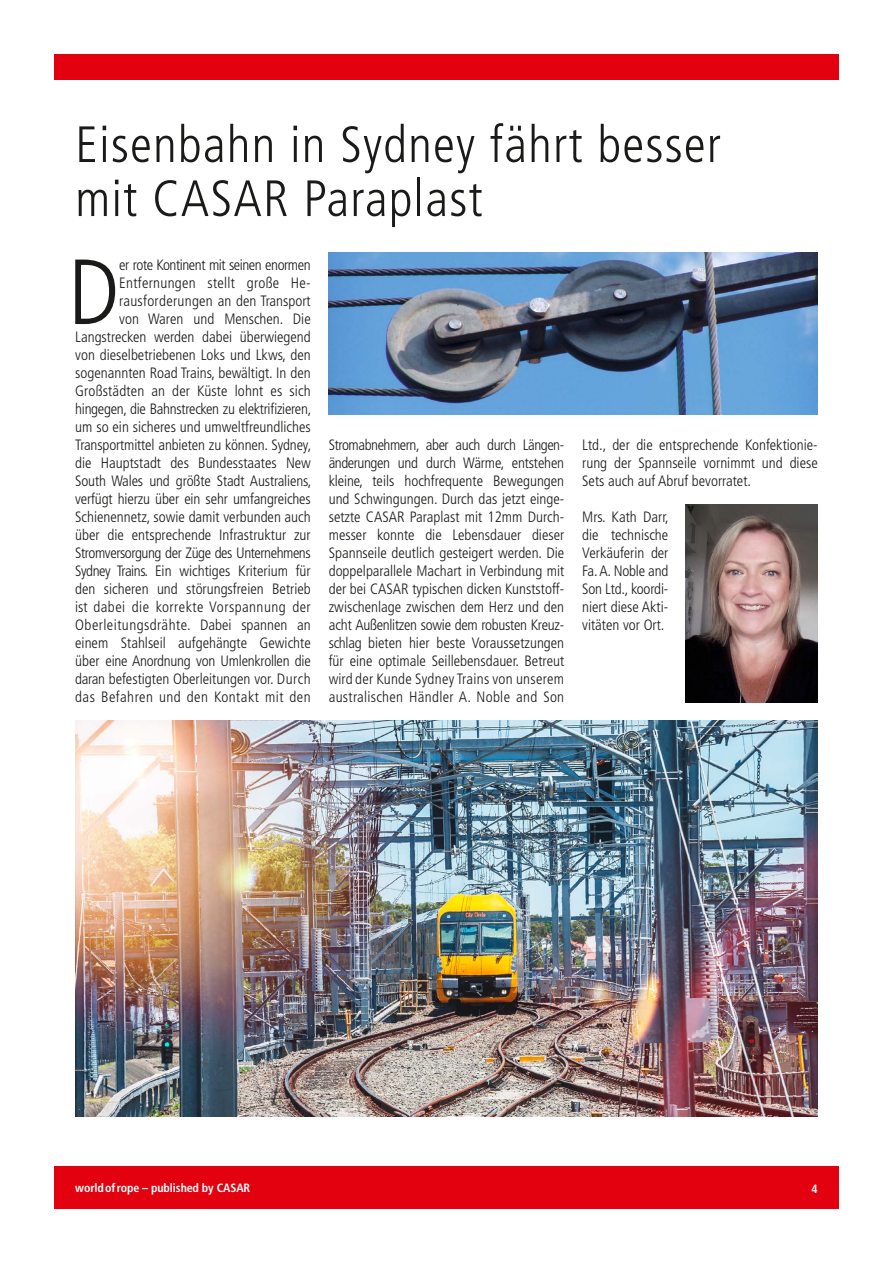
<style>
.page{position:relative;width:893px;height:1263px;background:#fff}
.page>*{position:absolute;margin:0;border:0;box-sizing:border-box;transform-origin:0 0}
.t1{font:300 condensed 92.4px "Frutiger LT Std";color:#1a1a18}
.t2{font:300 condensed 51px/54px "Frutiger LT Std";letter-spacing:.025em;color:#1a1a18}
.t3{font:300 condensed 15px/18px "Frutiger LT Std";color:#1a1a18;text-align:justify}
.t4{font:700 condensed 12px "Frutiger LT Std";letter-spacing:-.01em;color:#fff}
</style>
<div class="page">
<div style="left:54px;top:1167px;width:785px;height:42px;background:#e3000f"></div>
<div style="left:54px;top:54px;width:785px;height:26px;background:#e3000f"></div>
<img style="left:685px;top:504px;width:132px;height:198px">
<img style="left:329px;top:252px;width:488px;height:162px">
<img style="left:75px;top:720px;width:743px;height:396px">
<h2 class="t2" style="left:75px;top:118px;width:647px">Eisenbahn in Sydney fährt besser mit CASAR Paraplast</h2>
<p class="t3" style="left:75px;top:256px;width:238px;text-align:right">er rote Kontinent mit seinen enormen Entfernungen stellt große He&shy;rausforderungen an den Transport<br>von Waren und Menschen. Die Langstrecken werden dabei überwiegend von dieselbetriebenen Loks und Lkws, den sogenannten Road Trains, bewältigt. In den Großstädten an der Küste lohnt es sich hingegen, die Bahnstrecken zu elektrifizieren, um so ein sicheres und umweltfreundliches Transportmittel anbieten zu können. Sydney, die Hauptstadt des Bundesstaates New South Wales und größte Stadt Australiens, verfügt hierzu über ein sehr umfangreiches Schienennetz, sowie damit verbunden auch über die entsprechende Infrastruktur zur Stromversorgung der Züge des Unternehmens Sydney Trains. Ein wichtiges Kriterium für den sicheren und störungsfreien Betrieb ist dabei die korrekte Vorspannung der Oberleitungsdrähte. Dabei spannen an einem Stahlseil aufgehängte Gewichte über eine Anordnung von Umlenkrollen die daran befestigten Oberleitungen vor. Durch das Befahren und den Kontakt mit den</p>
<h1 class="t1" style="left:68px;top:240px;width:53px">D</h1>
<p class="t3" style="left:329px;top:436px;width:237px">Stromabnehmern, aber auch durch Längen&shy;änderungen und durch Wärme, entstehen kleine, teils hochfrequente Bewegungen und Schwingungen. Durch das jetzt einge&shy;setzte CASAR Paraplast mit 12mm Durch&shy;messer konnte die Lebensdauer dieser Spannseile deutlich gesteigert werden. Die doppelparallele Machart in Verbindung mit der bei CASAR typischen dicken Kunststoff&shy;zwischenlage zwischen dem Herz und den acht Außenlitzen sowie dem robusten Kreuz&shy;schlag bieten hier beste Voraussetzungen für eine optimale Seillebensdauer. Betreut wird der Kunde Sydney Trains von unserem australischen Händler A. Noble and Son</p>
<p class="t3" style="left:582px;top:436px;width:237px">Ltd., der die entsprechende Konfektionie&shy;rung der Spannseile vornimmt und diese Sets auch auf Abruf bevorratet.</p>
<p class="t3" style="left:582px;top:508px;width:88px">Mrs. Kath Darr, die technische Verkäuferin der Fa. A. Noble and Son Ltd., koordi&shy;niert diese Akti&shy;vitäten vor Ort.</p>
<p class="t4" style="left:75px;top:1181px;width:176px">worldofrope – published by CASAR</p>
<p class="t4" style="left:811px;top:1181px;width:8px">4</p>
</div>
